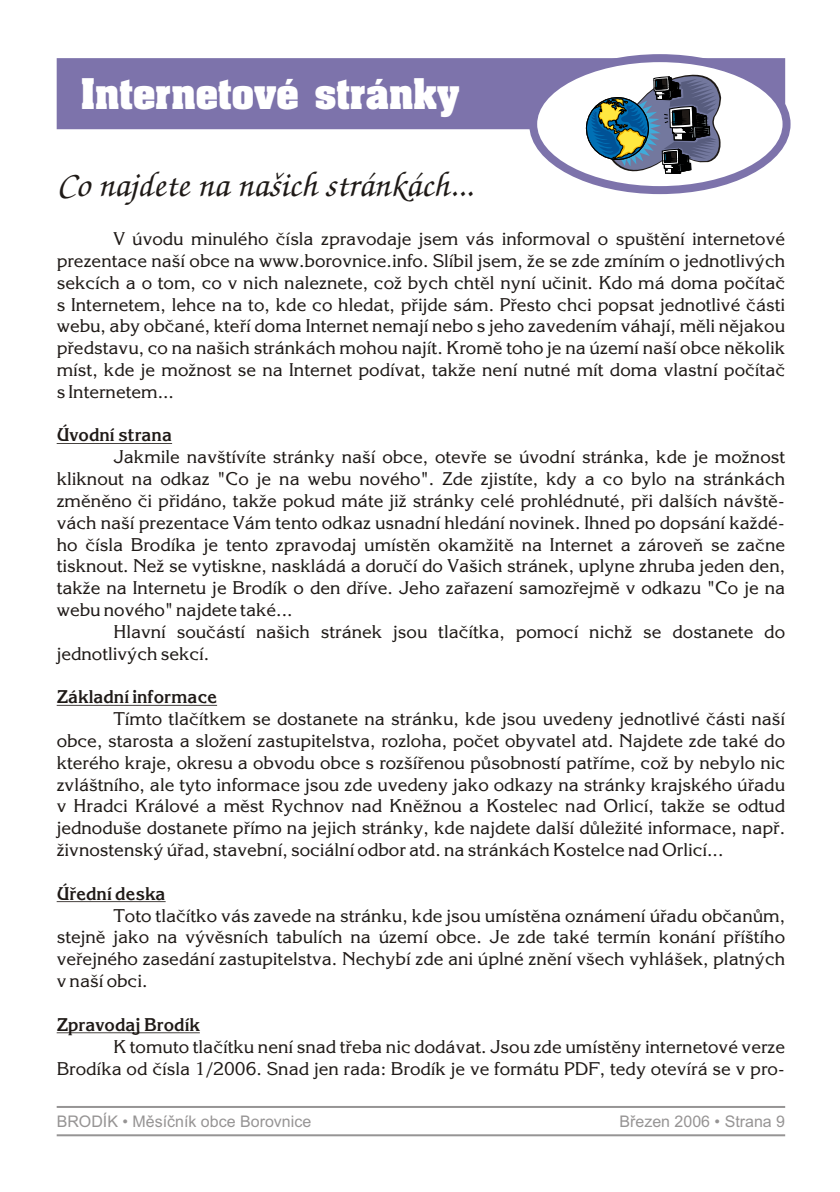
<style>
.page{position:relative;width:840px;height:1192px;background:#fff}
.page>*{position:absolute;margin:0;border:0;box-sizing:border-box;transform-origin:0 0}
.t1{font:italic 36px "Zapf Cha Itc LEE Med";color:#1f1a17}
.t2{font:700 36px "Aardvark CE";color:#fff}
.t3{font:18px/21.8px "Korinna";color:#1f1a17;text-align:justify}
.t4{font:700 18px "Korinna";color:#1f1a17}
.t5{font:16px "Arial CE";color:#969494}
</style>
<div class="page">
<hr style="left:57px;top:1134px;width:728px;height:2px;background:#969494">
<hr style="left:57px;top:1106px;width:728px;height:2px;background:#969494">
<svg style="left:57px;top:58px;width:728px;height:71px;background:#8a81b3"></svg>
<svg style="left:584px;top:59px;width:138px;height:131px"></svg>
<div style="left:529px;top:54px;width:262px;height:140px;border:8px solid #7d73ab;border-radius:50%"></div>
<hr style="left:57px;top:443px;width:115px;height:1px;background:#1f1a17">
<hr style="left:57px;top:1032px;width:143px;height:1px;background:#1f1a17">
<hr style="left:57px;top:705px;width:160px;height:1px;background:#1f1a17">
<hr style="left:57px;top:901px;width:109px;height:1px;background:#1f1a17">
<h1 class="t2" style="left:81px;top:82px;width:380px">Internetové stránky</h1>
<h1 class="t1" style="left:57px;top:166px;width:418px">Co najdete na našich stránkách...</h1>
<p class="t3" style="left:57px;top:229px;width:730px;text-indent:57px">V úvodu minulého èísla zpravodaje jsem vás informoval o spuštìní internetové prezentace naší obce na www.borovnice.info. Slíbil jsem, že se zde zmíním o jednotlivých sekcích a o tom, co v nich naleznete, což bych chtìl nyní uèinit. Kdo má doma poèítaè s Internetem, lehce na to, kde co hledat, pøijde sám. Pøesto chci popsat jednotlivé èásti webu, aby obèané, kteøí doma Internet nemají nebo s jeho zavedením váhají, mìli nìjakou pøedstavu, co na našich stránkách mohou najít. Kromì toho je na území naší obce nìkolik míst, kde je možnost se na Internet podívat, takže není nutné mít doma vlastní poèítaè s Internetem...</p>
<p class="t4" style="left:57px;top:427px;width:117px">Úvodní strana</p>
<p class="t3" style="left:57px;top:447px;width:730px;text-indent:57px">Jakmile navštívíte stránky naší obce, otevøe se úvodní stránka, kde je možnost kliknout na odkaz "Co je na webu nového". Zde zjistíte, kdy a co bylo na stránkách zmìnìno èi pøidáno, takže pokud máte již stránky celé prohlédnuté, pøi dalších návštì&shy;vách naší prezentace Vám tento odkaz usnadní hledání novinek. Ihned po dopsání každé&shy;ho èísla Brodíka je tento zpravodaj umístìn okamžitì na Internet a zároveò se zaène tisknout. Než se vytiskne, naskládá a doruèí do Vašich stránek, uplyne zhruba jeden den, takže na Internetu je Brodík o den døíve. Jeho zaøazení samozøejmì v odkazu "Co je na webu nového" najdete také...</p>
<p class="t3" style="left:57px;top:622px;width:730px;text-indent:57px">Hlavní souèástí našich stránek jsou tlaèítka, pomocí nichž se dostanete do jednotlivých sekcí.</p>
<p class="t4" style="left:57px;top:689px;width:162px">Základní informace</p>
<p class="t3" style="left:57px;top:709px;width:730px;text-indent:57px">Tímto tlaèítkem se dostanete na stránku, kde jsou uvedeny jednotlivé èásti naší obce, starosta a složení zastupitelstva, rozloha, poèet obyvatel atd. Najdete zde také do kterého kraje, okresu a obvodu obce s rozšíøenou pùsobností patøíme, což by nebylo nic zvláštního, ale tyto informace jsou zde uvedeny jako odkazy na stránky krajského úøadu v Hradci Králové a mìst Rychnov nad Knìžnou a Kostelec nad Orlicí, takže se odtud jednoduše dostanete pøímo na jejich stránky, kde najdete další dùležité informace, napø. živnostenský úøad, stavební, sociální odbor atd. na stránkách Kostelce nad Orlicí...</p>
<p class="t4" style="left:57px;top:885px;width:110px">Úøední deska</p>
<p class="t3" style="left:57px;top:905px;width:730px;text-indent:57px">Toto tlaèítko vás zavede na stránku, kde jsou umístìna oznámení úøadu obèanùm, stejnì jako na vývìsních tabulích na území obce. Je zde také termín konání pøíštího veøejného zasedání zastupitelstva. Nechybí zde ani úplné znìní všech vyhlášek, platných v naší obci.</p>
<p class="t4" style="left:57px;top:1016px;width:145px">Zpravodaj Brodík</p>
<p class="t3" style="left:57px;top:1036px;width:730px;text-align:right">K tomuto tlaèítku není snad tøeba nic dodávat. Jsou zde umístìny internetové verze<br>Brodíka od èísla 1/2006. Snad jen rada: Brodík je ve formátu PDF, tedy otevírá se v pro-</p>
<p class="t5" style="left:57px;top:1115px;width:256px">BRODÍK • Mìsíèník obce Borovnice</p>
<p class="t5" style="left:619px;top:1115px;width:167px">Bøezen 2006 • Strana 9</p>
</div>
